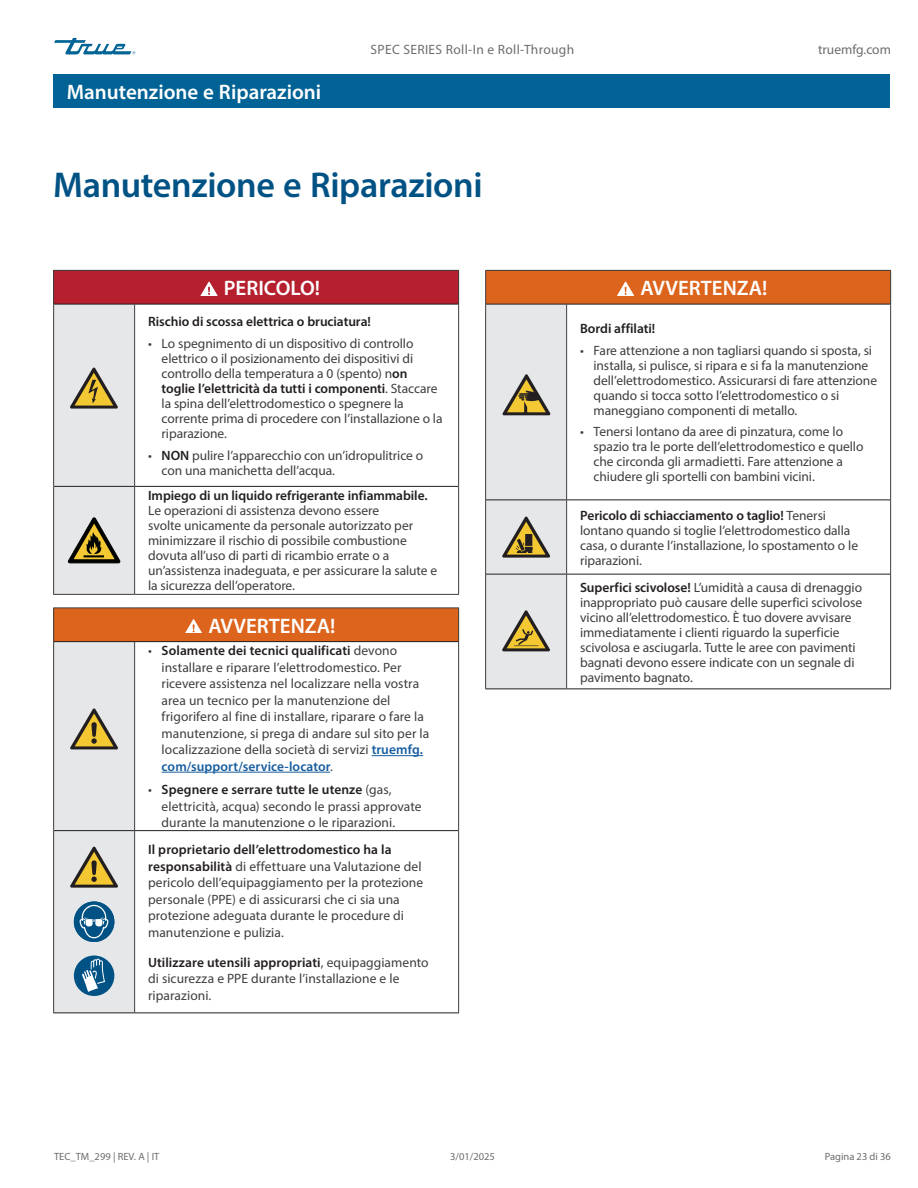
<style>
.page{position:relative;width:918px;height:1188px;background:#fff}
.page>*{position:absolute;margin:0;border:0;box-sizing:border-box;transform-origin:0 0}
.Table_text{font:600 36px "Myriad Pro";letter-spacing:-.01em;color:#005285}
.Table_title_bar{font:600 21px "Myriad Pro";color:#fff}
.Title_bar_Page_header{font:600 21px "Myriad Pro";color:#fff}
.Table_text-2{font:13.5px/15px "Myriad Pro";letter-spacing:-.005em;color:#3e3e3f}
.Table_text-3{font:600 13.5px "Myriad Pro";letter-spacing:-.005em;color:#231f20}
.t1{font:13.5px "Myriad Pro";letter-spacing:.025em;color:#6c6d70}
.t2{font:13.5px "Myriad Pro";color:#6c6d70}
.t3{font:10.5px "Myriad Pro";color:#6c6d70}
.s1{font-weight:600;color:#231f20}
.s2{font-weight:600;color:#175d9e}
</style>
<div class="page">
<svg style="left:54px;top:38px;width:81px;height:16px"></svg>
<div style="left:53px;top:74px;width:837px;height:34px;background:#016395"></div>
<div style="left:486px;top:270px;width:405px;height:34px;background:#dc641c"></div>
<svg style="left:567px;top:305px;width:323px;height:383px"></svg>
<hr style="left:485px;top:270px;width:82px;height:1px;background:#3e3e3f">
<hr style="left:485px;top:271px;width:1px;height:33px;background:#3e3e3f">
<hr style="left:567px;top:270px;width:324px;height:1px;background:#3e3e3f">
<hr style="left:890px;top:271px;width:1px;height:33px;background:#3e3e3f">
<hr style="left:485px;top:304px;width:1px;height:196px;background:#3e3e3f">
<hr style="left:890px;top:304px;width:1px;height:196px;background:#3e3e3f">
<hr style="left:485px;top:500px;width:1px;height:74px;background:#3e3e3f">
<hr style="left:890px;top:500px;width:1px;height:74px;background:#3e3e3f">
<hr style="left:485px;top:574px;width:1px;height:114px;background:#3e3e3f">
<hr style="left:890px;top:574px;width:1px;height:114px;background:#3e3e3f">
<hr style="left:567px;top:304px;width:323px;height:1px;background:#231f20">
<hr style="left:567px;top:574px;width:323px;height:1px;background:#231f20">
<hr style="left:485px;top:688px;width:82px;height:1px;background:#231f20">
<hr style="left:567px;top:688px;width:324px;height:1px;background:#231f20">
<hr style="left:567px;top:500px;width:323px;height:1px;background:#231f20">
<svg style="left:617px;top:282px;width:17px;height:13px"></svg>
<svg style="left:486px;top:304px;width:81px;height:385px;background:#d8d6d1"></svg>
<div style="left:54px;top:270px;width:405px;height:34px;background:#b61f2d"></div>
<div style="left:54px;top:305px;width:81px;height:707px;background:#e6e7e9"></div>
<svg style="left:135px;top:305px;width:324px;height:707px"></svg>
<div style="left:54px;top:608px;width:405px;height:34px;background:#dc641c"></div>
<hr style="left:53px;top:270px;width:82px;height:1px;background:#3e3e3f">
<hr style="left:53px;top:271px;width:1px;height:33px;background:#3e3e3f">
<hr style="left:135px;top:270px;width:324px;height:1px;background:#3e3e3f">
<hr style="left:458px;top:271px;width:1px;height:33px;background:#3e3e3f">
<hr style="left:53px;top:304px;width:1px;height:182px;background:#3e3e3f">
<hr style="left:134px;top:304px;width:1px;height:182px;background:#3e3e3f">
<hr style="left:458px;top:304px;width:1px;height:182px;background:#3e3e3f">
<hr style="left:53px;top:486px;width:1px;height:108px;background:#3e3e3f">
<hr style="left:134px;top:487px;width:1px;height:107px;background:#3e3e3f">
<hr style="left:458px;top:486px;width:1px;height:108px;background:#3e3e3f">
<hr style="left:53px;top:594px;width:82px;height:1px;background:#3e3e3f">
<hr style="left:135px;top:594px;width:324px;height:1px;background:#3e3e3f">
<hr style="left:53px;top:608px;width:82px;height:1px;background:#3e3e3f">
<hr style="left:53px;top:608px;width:1px;height:34px;background:#3e3e3f">
<hr style="left:135px;top:608px;width:324px;height:1px;background:#3e3e3f">
<hr style="left:458px;top:608px;width:1px;height:34px;background:#3e3e3f">
<hr style="left:53px;top:642px;width:1px;height:189px;background:#3e3e3f">
<hr style="left:134px;top:642px;width:1px;height:188px;background:#3e3e3f">
<hr style="left:458px;top:642px;width:1px;height:189px;background:#3e3e3f">
<hr style="left:53px;top:831px;width:1px;height:181px;background:#3e3e3f">
<hr style="left:134px;top:831px;width:1px;height:181px;background:#3e3e3f">
<hr style="left:458px;top:831px;width:1px;height:181px;background:#3e3e3f">
<hr style="left:54px;top:486px;width:81px;height:1px;background:#231f20">
<hr style="left:135px;top:486px;width:323px;height:1px;background:#231f20">
<hr style="left:54px;top:830px;width:81px;height:1px;background:#231f20">
<hr style="left:135px;top:830px;width:323px;height:1px;background:#231f20">
<hr style="left:53px;top:1012px;width:82px;height:1px;background:#231f20">
<hr style="left:135px;top:1012px;width:324px;height:1px;background:#231f20">
<hr style="left:54px;top:304px;width:81px;height:1px;background:#231f20">
<hr style="left:135px;top:304px;width:323px;height:1px;background:#231f20">
<hr style="left:54px;top:641px;width:81px;height:1px;background:#231f20">
<hr style="left:135px;top:641px;width:323px;height:1px;background:#231f20">
<svg style="left:201px;top:282px;width:17px;height:13px"></svg>
<svg style="left:70px;top:367px;width:48px;height:42px;background:#b9ac84"></svg>
<svg style="left:68px;top:518px;width:52px;height:45px;background:#9d9472"></svg>
<svg style="left:185px;top:619px;width:17px;height:14px"></svg>
<svg style="left:70px;top:708px;width:48px;height:41px;background:#b9ad84"></svg>
<hr style="left:372px;top:755px;width:51px;height:1px;background:#175d9e">
<hr style="left:162px;top:772px;width:168px;height:1px;background:#175d9e">
<svg style="left:70px;top:846px;width:48px;height:42px;background:#b8ac84"></svg>
<div style="left:74px;top:901px;width:40px;height:41px;background:#005285;border-radius:50%"></div>
<svg style="left:79px;top:905px;width:30px;height:33px"></svg>
<div style="left:74px;top:955px;width:40px;height:41px;background:#005285;border-radius:50%"></div>
<svg style="left:82px;top:959px;width:23px;height:33px"></svg>
<p class="Title_bar_Page_header" style="left:67px;top:79px;width:256px">Manutenzione e Riparazioni</p>
<p class="t1" style="left:371px;top:42px;width:205px">SPEC SERIES Roll-In e Roll-Through</p>
<p class="Table_text" style="left:53px;top:162px;width:431px">Manutenzione e Riparazioni</p>
<p class="t2" style="left:818px;top:42px;width:74px">truemfg.com</p>
<p class="Table_title_bar" style="left:224px;top:275px;width:98px">PERICOLO!</p>
<p class="Table_text-3" style="left:148px;top:313px;width:224px">Rischio di scossa elettrica o bruciatura!</p>
<p class="Table_text-2" style="left:162px;top:336px;width:282px;text-indent:-14px">• Lo spegnimento di un dispositivo di controllo elettrico o il posizionamento dei dispositivi di controllo della temperatura a 0 (spento) n<span class="s1">on toglie l’elettricità da tutti i componenti</span>. Staccare la spina dell’elettrodomestico o spegnere la corrente prima di procedere con l’installazione o la riparazione.</p>
<p class="Table_text-2" style="left:162px;top:447px;width:263px;text-indent:-14px">• <span class="s1">NON</span> pulire l’apparecchio con un’idropulitrice o con una manichetta dell’acqua.</p>
<p class="Table_text-2" style="left:148px;top:488px;width:291px"><span class="s1">Impiego di un liquido refrigerante infiammabile.<br></span>Le operazioni di assistenza devono essere<br>svolte unicamente da personale autorizzato per minimizzare il rischio di possibile combustione dovuta all’uso di parti di ricambio errate o a un’assistenza inadeguata, e per assicurare la salute e la sicurezza dell’operatore.</p>
<p class="Table_title_bar" style="left:208px;top:612px;width:129px">AVVERTENZA!</p>
<p class="Table_text-2" style="left:162px;top:642px;width:269px;line-height:16.5px;text-indent:-14px">• <span class="s1">Solamente dei tecnici qualificati</span> devono installare e riparare l’elettrodomestico. Per ricevere assistenza nel localizzare nella vostra area un tecnico per la manutenzione del frigorifero al fine di installare, riparare o fare la manutenzione, si prega di andare sul sito per la localizzazione della società di servizi <span class="s2">truemfg. com/support/service-locator</span>.</p>
<p class="Table_text-2" style="left:162px;top:781px;width:262px;line-height:16.5px;text-indent:-14px">• <span class="s1">Spegnere e serrare tutte le utenze</span> (gas, elettricità, acqua) secondo le prassi approvate durante la manutenzione o le riparazioni.</p>
<p class="Table_text-2" style="left:148px;top:841px;width:277px;line-height:16.5px"><span class="s1">Il proprietario dell’elettrodomestico ha la responsabilità</span> di effettuare una Valutazione del pericolo dell’equipaggiamento per la protezione personale (PPE) e di assicurarsi che ci sia una protezione adeguata durante le procedure di manutenzione e pulizia.</p>
<p class="Table_text-2" style="left:148px;top:954px;width:282px;line-height:16.5px"><span class="s1">Utilizzare utensili appropriati</span>, equipaggiamento di sicurezza e PPE durante l’installazione e le riparazioni.</p>
<p class="Table_title_bar" style="left:640px;top:275px;width:129px">AVVERTENZA!</p>
<p class="Table_text-3" style="left:580px;top:320px;width:77px">Bordi affilati!</p>
<p class="Table_text-2" style="left:594px;top:342px;width:285px;text-indent:-14px">• Fare attenzione a non tagliarsi quando si sposta, si installa, si pulisce, si ripara e si fa la manutenzione dell’elettrodomestico. Assicurarsi di fare attenzione quando si tocca sotto l’elettrodomestico o si maneggiano componenti di metallo.</p>
<p class="Table_text-2" style="left:594px;top:424px;width:271px;text-indent:-14px">• Tenersi lontano da aree di pinzatura, come lo spazio tra le porte dell’elettrodomestico e quello che circonda gli armadietti. Fare attenzione a chiudere gli sportelli con bambini vicini.</p>
<p class="Table_text-2" style="left:580px;top:507px;width:279px"><span class="s1">Pericolo di schiacciamento o taglio!</span> Tenersi lontano quando si toglie l’elettrodomestico dalla casa, o durante l’installazione, lo spostamento o le riparazioni.</p>
<p class="Table_text-2" style="left:580px;top:579px;width:283px"><span class="s1">Superfici scivolose!</span> L’umidità a causa di drenaggio inappropriato può causare delle superfici scivolose vicino all’elettrodomestico. È tuo dovere avvisare immediatamente i clienti riguardo la superficie scivolosa e asciugarla. Tutte le aree con pavimenti bagnati devono essere indicate con un segnale di pavimento bagnato.</p>
<p class="t3" style="left:54px;top:1150px;width:107px">TEC_TM_299 | REV. A | IT</p>
<p class="t3" style="left:450px;top:1150px;width:46px">3/01/2025</p>
<p class="t3" style="left:825px;top:1150px;width:68px">Pagina 23 di 36</p>
</div>
